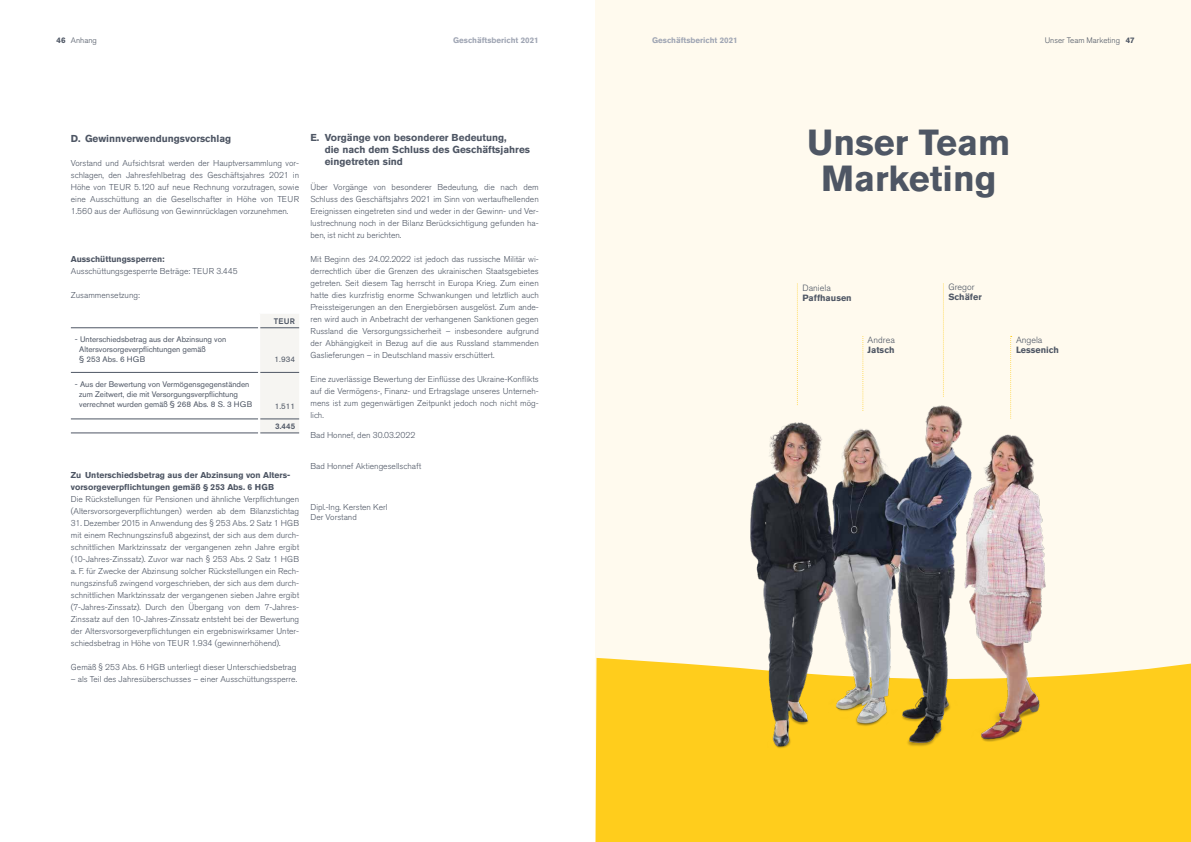
<style>
.page{position:relative;width:1191px;height:842px;background:#fff}
.page>*{position:absolute;margin:0;border:0;box-sizing:border-box;transform-origin:0 0}
.t1{font:700 36px/36px "Akzidenz Grotesk Pro";color:#4e5664;text-align:center}
.t2{font:700 10px/12px "Akzidenz Grotesk Pro";color:#4e5664}
.t3{font:700 9px "Akzidenz Grotesk Pro";color:#4e5664}
.t4{font:300 9px "Akzidenz Grotesk Pro";color:#4e5664}
.t5{font:300 8.5px/12px "Akzidenz Grotesk Pro";color:#4e5664;text-align:justify}
.t6{font:700 8.5px/12px "Akzidenz Grotesk Pro";color:#4e5664}
.t7{font:8px/10px "Akzidenz Grotesk Pro";color:#4e5664}
.t8{font:700 8px "Akzidenz Grotesk Pro";color:#a0a6b4}
.t9{font:300 8px "Akzidenz Grotesk Pro";color:#4e5664}
.t10{font:500 8px "Akzidenz Grotesk Pro";letter-spacing:.02em;color:#4e5664}
.t11{font:700 8px "Akzidenz Grotesk Pro";color:#4e5664}
.s1{font-weight:700}
</style>
<div class="page">
<div style="left:595px;top:0;width:596px;height:842px;background:#fffaee"></div>
<div style="left:595px;top:658px;width:596px;height:184px;background:#ffcd1c"></div>
<hr style="left:71px;top:328px;width:187px;height:1px;background:#4e5664">
<hr style="left:71px;top:372px;width:187px;height:1px;background:#4e5664">
<hr style="left:71px;top:419px;width:187px;height:1px;background:#4e5664">
<hr style="left:71px;top:433px;width:187px;height:1px;background:#4e5664">
<svg style="left:258px;top:314px;width:41px;height:120px"></svg>
<svg style="left:862px;top:336px;width:1px;height:61px"></svg>
<svg style="left:797px;top:284px;width:1px;height:113px"></svg>
<svg style="left:943px;top:284px;width:1px;height:113px"></svg>
<svg style="left:1010px;top:336px;width:1px;height:61px"></svg>
<img style="left:717px;top:397px;width:347px;height:370px">
<p class="t9" style="left:56px;top:35px;width:42px"><span class="s1">46</span> Anhang</p>
<p class="t8" style="left:453px;top:35px;width:87px">Geschäftsbericht 2021</p>
<p class="t9" style="left:1044px;top:35px;width:77px">Unser Team Marketing</p>
<p class="t8" style="left:652px;top:35px;width:87px">Geschäftsbericht 2021</p>
<p class="t11" style="left:1125px;top:35px;width:10px">47</p>
<p class="t2" style="left:71px;top:132px;width:162px">D. Gewinnverwendungsvorschlag</p>
<p class="t5" style="left:71px;top:157px;width:230px">Vorstand und Aufsichtsrat werden der Hauptversammlung vor&shy;schlagen, den Jahresfehlbetrag des Geschäftsjahres 2021 in Höhe von TEUR 5.120 auf neue Rechnung vorzutragen, sowie eine Ausschüttung an die Gesellschafter in Höhe von TEUR 1.560 aus der Auflösung von Gewinnrücklagen vorzunehmen.</p>
<p class="t6" style="left:71px;top:253px;width:95px">Ausschüttungssperren:</p>
<p class="t5" style="left:71px;top:265px;width:168px">Ausschüttungsgesperrte Beträge: TEUR 3.445</p>
<p class="t5" style="left:71px;top:289px;width:70px">Zusammensetzung:</p>
<p class="t10" style="left:274px;top:316px;width:23px">TEUR</p>
<p class="t7" style="left:79px;top:334px;width:148px;text-indent:-4px">- Unterschiedsbetrag aus der Abzinsung von<br>Altersvorsorgeverpflichtungen gemäß<br>§ 253 Abs. 6 HGB</p>
<p class="t7" style="left:274px;top:354px;width:22px">1.934</p>
<p class="t7" style="left:79px;top:379px;width:175px;text-indent:-4px">- Aus der Bewertung von Vermögensgegenständen zum Zeitwert, die mit Versorgungsverpflichtung verrechnet wurden gemäß § 268 Abs. 8 S. 3 HGB</p>
<p class="t7" style="left:275px;top:401px;width:22px">1.511</p>
<p class="t10" style="left:275px;top:421px;width:21px">3.445</p>
<p class="t6" style="left:71px;top:469px;width:221px">Zu Unterschiedsbetrag aus der Abzinsung von Alters&shy;vorsorgeverpflichtungen gemäß § 253 Abs. 6 HGB</p>
<p class="t5" style="left:71px;top:493px;width:230px">Die Rückstellungen für Pensionen und ähnliche Verpflichtungen (Altersvorsorgeverpflichtungen) werden ab dem Bilanzstichtag</p>
<p class="t5" style="left:71px;top:517px;width:230px">31. Dezember 2015 in Anwendung des § 253 Abs. 2 Satz 1 HGB mit einem Rechnungszinsfuß abgezinst, der sich aus dem durch&shy;schnittlichen Marktzinssatz der vergangenen zehn Jahre ergibt (10-Jahres-Zinssatz). Zuvor war nach § 253 Abs. 2 Satz 1 HGB a. F. für Zwecke der Abzinsung solcher Rückstellungen ein Rech&shy;nungszinsfuß zwingend vorgeschrieben, der sich aus dem durch&shy;schnittlichen Marktzinssatz der vergangenen sieben Jahre ergibt (7-Jahres-Zinssatz). Durch den Übergang von dem 7-Jahres-Zinssatz auf den 10-Jahres-Zinssatz entsteht bei der Bewertung der Altersvorsorgeverpflichtungen ein ergebniswirksamer Unter&shy;schiedsbetrag in Höhe von TEUR 1.934 (gewinnerhöhend).</p>
<p class="t5" style="left:71px;top:661px;width:227px">Gemäß § 253 Abs. 6 HGB unterliegt dieser Unterschiedsbetrag</p>
<p class="t5" style="left:71px;top:673px;width:228px">– als Teil des Jahresüberschusses – einer Ausschüttungssperre.</p>
<p class="t2" style="left:325px;top:131px;width:207px;text-indent:-14px">E. Vorgänge von besonderer Bedeutung,<br>die nach dem Schluss des Geschäftsjahres eingetreten sind</p>
<p class="t5" style="left:310px;top:181px;width:230px">Über Vorgänge von besonderer Bedeutung, die nach dem Schluss des Geschäftsjahrs 2021 im Sinn von wertaufhellenden Ereignissen eingetreten sind und weder in der Gewinn- und Ver&shy;lustrechnung noch in der Bilanz Berücksichtigung gefunden ha&shy;ben, ist nicht zu berichten.</p>
<p class="t5" style="left:310px;top:253px;width:230px">Mit Beginn des 24.02.2022 ist jedoch das russische Militär wi&shy;derrechtlich über die Grenzen des ukrainischen Staatsgebietes getreten. Seit diesem Tag herrscht in Europa Krieg. Zum einen hatte dies kurzfristig enorme Schwankungen und letztlich auch Preissteigerungen an den Energiebörsen ausgelöst. Zum ande&shy;ren wird auch in Anbetracht der verhangenen Sanktionen gegen Russland die Versorgungssicherheit – insbesondere aufgrund der Abhängigkeit in Bezug auf die aus Russland stammenden Gaslieferungen – in Deutschland massiv erschüttert.</p>
<p class="t5" style="left:310px;top:373px;width:230px">Eine zuverlässige Bewertung der Einflüsse des Ukraine-Konflikts auf die Vermögens-, Finanz- und Ertragslage unseres Unterneh&shy;mens ist zum gegenwärtigen Zeitpunkt jedoch noch nicht mög&shy;lich.</p>
<p class="t5" style="left:310px;top:429px;width:106px">Bad Honnef, den 30.03.2022</p>
<p class="t5" style="left:310px;top:460px;width:112px">Bad Honnef Aktiengesellschaft</p>
<p class="t5" style="left:310px;top:502px;width:79px;line-height:10.2px">Dipl.-Ing. Kersten Kerl<br>Der Vorstand</p>
<h1 class="t1" style="left:807px;top:124px;width:205px">Unser Team<br>Marketing</h1>
<p class="t4" style="left:802px;top:282px;width:30px">Daniela</p>
<p class="t3" style="left:802px;top:292px;width:51px">Paffhausen</p>
<p class="t4" style="left:867px;top:334px;width:29px">Andrea</p>
<p class="t3" style="left:867px;top:344px;width:28px">Jatsch</p>
<p class="t4" style="left:948px;top:281px;width:28px">Gregor</p>
<p class="t3" style="left:948px;top:291px;width:35px">Schäfer</p>
<p class="t4" style="left:1016px;top:334px;width:28px">Angela</p>
<p class="t3" style="left:1016px;top:344px;width:44px">Lessenich</p>
</div>
